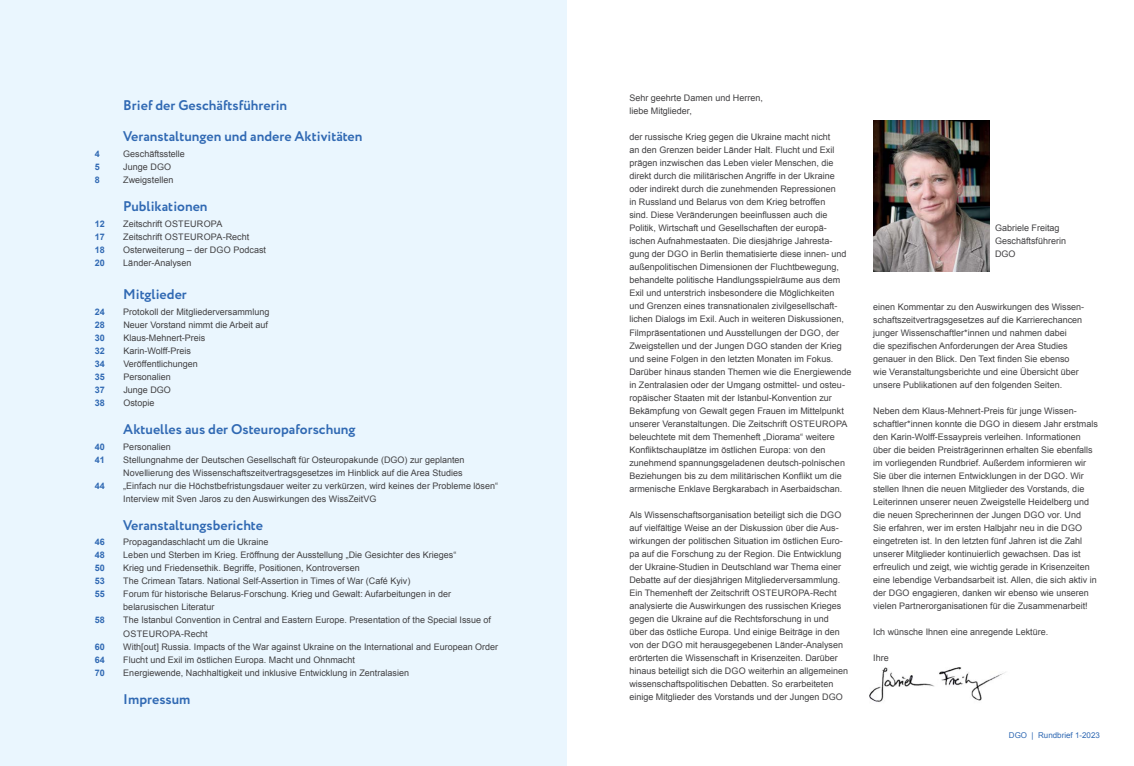
<style>
.page{position:relative;width:1134px;height:766px;background:#fff}
.page>*{position:absolute;margin:0;border:0;box-sizing:border-box;transform-origin:0 0}
.t1{font:700 14px "Circe";color:#3069b3}
.t2{font:9px/13px "Arial";color:#414042}
.t3{font:700 9px "Arial";color:#3069b3}
.t4{font:8px "Arial";color:#3069b3}
</style>
<div class="page">
<div style="left:0;top:0;width:567px;height:765px;background:#eaf6fe"></div>
<img style="left:869px;top:667px;width:137px;height:35px">
<img style="left:873px;top:121px;width:116px;height:151px">
<h1 class="t1" style="left:123px;top:96px;width:165px">Brief der Geschäftsführerin</h1>
<h1 class="t1" style="left:123px;top:127px;width:241px">Veranstaltungen und andere Aktivitäten</h1>
<p class="t3" style="left:95px;top:148px;width:7px">4</p>
<p class="t2" style="left:123px;top:147px;width:63px">Geschäftsstelle</p>
<p class="t3" style="left:95px;top:161px;width:7px">5</p>
<p class="t2" style="left:123px;top:160px;width:49px">Junge DGO</p>
<p class="t3" style="left:95px;top:174px;width:7px">8</p>
<p class="t2" style="left:123px;top:173px;width:52px">Zweigstellen</p>
<h1 class="t1" style="left:123px;top:196px;width:86px">Publikationen</h1>
<p class="t3" style="left:95px;top:217px;width:12px">12</p>
<p class="t2" style="left:123px;top:217px;width:101px">Zeitschrift OSTEUROPA</p>
<p class="t3" style="left:95px;top:230px;width:12px">17</p>
<p class="t2" style="left:123px;top:230px;width:127px">Zeitschrift OSTEUROPA-Recht</p>
<p class="t3" style="left:95px;top:243px;width:12px">18</p>
<p class="t2" style="left:123px;top:243px;width:144px">Osterweiterung – der DGO Podcast</p>
<p class="t3" style="left:95px;top:256px;width:12px">20</p>
<p class="t2" style="left:123px;top:256px;width:70px">Länder-Analysen</p>
<h1 class="t1" style="left:123px;top:284px;width:65px">Mitglieder</h1>
<p class="t3" style="left:95px;top:305px;width:12px">24</p>
<p class="t2" style="left:123px;top:305px;width:148px">Protokoll der Mitgliederversammlung</p>
<p class="t3" style="left:95px;top:318px;width:12px">28</p>
<p class="t2" style="left:123px;top:318px;width:146px">Neuer Vorstand nimmt die Arbeit auf</p>
<p class="t3" style="left:95px;top:331px;width:12px">30</p>
<p class="t2" style="left:123px;top:331px;width:84px">Klaus-Mehnert-Preis</p>
<p class="t3" style="left:95px;top:344px;width:12px">32</p>
<p class="t2" style="left:123px;top:344px;width:69px">Karin-Wolff-Preis</p>
<p class="t3" style="left:95px;top:357px;width:12px">34</p>
<p class="t2" style="left:123px;top:357px;width:76px">Veröffentlichungen</p>
<p class="t3" style="left:95px;top:370px;width:12px">35</p>
<p class="t2" style="left:123px;top:370px;width:49px">Personalien</p>
<p class="t3" style="left:95px;top:383px;width:12px">37</p>
<p class="t2" style="left:123px;top:383px;width:49px">Junge DGO</p>
<p class="t3" style="left:95px;top:396px;width:12px">38</p>
<p class="t2" style="left:123px;top:396px;width:33px">Ostopie</p>
<h1 class="t1" style="left:123px;top:419px;width:234px">Aktuelles aus der Osteuropaforschung</h1>
<p class="t3" style="left:95px;top:440px;width:12px">40</p>
<p class="t2" style="left:123px;top:440px;width:49px">Personalien</p>
<p class="t3" style="left:95px;top:453px;width:12px">41</p>
<p class="t2" style="left:123px;top:453px;width:343px">Stellungnahme der Deutschen Gesellschaft für Osteuropakunde (DGO) zur geplanten<br>Novellierung des Wissenschaftszeitvertragsgesetzes im Hinblick auf die Area Studies</p>
<p class="t3" style="left:95px;top:479px;width:12px">44</p>
<p class="t2" style="left:123px;top:479px;width:376px">„Einfach nur die Höchstbefristungsdauer weiter zu verkürzen, wird keines der Probleme lösen“<br>Interview mit Sven Jaros zu den Auswirkungen des WissZeitVG</p>
<h1 class="t1" style="left:123px;top:515px;width:141px">Veranstaltungsberichte</h1>
<p class="t3" style="left:95px;top:536px;width:12px">46</p>
<p class="t2" style="left:123px;top:535px;width:147px">Propagandaschlacht um die Ukraine</p>
<p class="t3" style="left:95px;top:549px;width:12px">48</p>
<p class="t2" style="left:123px;top:548px;width:335px">Leben und Sterben im Krieg. Eröffnung der Ausstellung „Die Gesichter des Krieges“</p>
<p class="t3" style="left:95px;top:562px;width:12px">50</p>
<p class="t2" style="left:123px;top:561px;width:238px">Krieg und Friedensethik. Begriffe, Positionen, Kontroversen</p>
<p class="t3" style="left:95px;top:575px;width:12px">53</p>
<p class="t2" style="left:123px;top:574px;width:289px">The Crimean Tatars. National Self-Assertion in Times of War (Café Kyiv)</p>
<p class="t3" style="left:95px;top:588px;width:12px">55</p>
<p class="t2" style="left:123px;top:587px;width:329px">Forum für historische Belarus-Forschung. Krieg und Gewalt: Aufarbeitungen in der belarusischen Literatur</p>
<p class="t3" style="left:95px;top:614px;width:12px">58</p>
<p class="t2" style="left:123px;top:613px;width:369px">The Istanbul Convention in Central and Eastern Europe. Presentation of the Special Issue of<br>Oste</p>
<p class="t2" style="left:149px;top:626px;width:21px">uropa</p>
<p class="t2" style="left:181px;top:626px;width:28px">-Recht</p>
<p class="t3" style="left:95px;top:640px;width:12px">60</p>
<p class="t2" style="left:123px;top:639px;width:376px">With[out] Russia. Impacts of the War against Ukraine on the International and European Order</p>
<p class="t3" style="left:95px;top:653px;width:12px">64</p>
<p class="t2" style="left:123px;top:652px;width:233px">Flucht und Exil im östlichen Europa. Macht und Ohnmacht</p>
<p class="t3" style="left:95px;top:666px;width:12px">70</p>
<p class="t2" style="left:123px;top:665px;width:287px">Energiewende, Nachhaltigkeit und inklusive Entwicklung in Zentralasien</p>
<h1 class="t1" style="left:123px;top:689px;width:69px">Impressum</h1>
<p class="t2" style="left:629px;top:92px;width:135px">Sehr geehrte Damen und Herren, liebe Mitglieder,</p>
<p class="t2" style="left:629px;top:131px;width:223px">der russische Krieg gegen die Ukraine macht nicht<br>an den Grenzen beider Länder Halt. Flucht und Exil prägen inzwischen das Leben vieler Menschen, die direkt durch die militärischen Angriffe in der Ukraine oder indirekt durch die zunehmenden Repressionen<br>in Russland und Belarus von dem Krieg betroffen<br>sind. Diese Veränderungen beeinflussen auch die Politik, Wirtschaft und Gesellschaften der europä&shy;ischen Aufnahmestaaten. Die diesjährige Jahresta&shy;gung der DGO in Berlin thematisierte diese innen- und außenpolitischen Dimensionen der Fluchtbewegung, behandelte politische Handlungsspielräume aus dem Exil und unterstrich insbesondere die Möglichkeiten und Grenzen eines transnationalen zivilgesellschaft&shy;lichen Dialogs im Exil. Auch in weiteren Diskussionen, Filmpräsentationen und Ausstellungen der DGO, der Zweigstellen und der Jungen DGO standen der Krieg und seine Folgen in den letzten Monaten im Fokus.<br>Darüber hinaus standen Themen wie die Energiewende in Zentralasien oder der Umgang ostmittel- und osteu&shy;ropäischer Staaten mit der Istanbul-Konvention zur Bekämpfung von Gewalt gegen Frauen im Mittelpunkt unserer Veranstaltungen. Die Zeitschrift Oste</p>
<p class="t2" style="left:629px;top:417px;width:217px;text-indent:186px">uropa beleuchtete mit dem Themenheft „Diorama“ weitere Konfliktschauplätze im östlichen Europa: von den zunehmend spannungsgeladenen deutsch-polnischen Beziehungen bis zu dem militärischen Konflikt um die armenische Enklave Bergkarabach in Aserbaidschan.</p>
<p class="t2" style="left:629px;top:508px;width:215px">Als Wissenschaftsorganisation beteiligt sich die DGO auf vielfältige Weise an der Diskussion über die Aus&shy;wirkungen der politischen Situation im östlichen Euro&shy;pa auf die Forschung zu der Region. Die Entwicklung der U kraine-Studien in Deutschland war Thema einer Debatte auf der diesjährigen Mitgliederversammlung.<br>Ein Themenheft der Zeitschrift Oste</p>
<p class="t2" style="left:778px;top:586px;width:21px">uropa</p>
<p class="t2" style="left:629px;top:586px;width:220px;text-indent:181px">-Recht analysierte die Auswirkungen des russischen Krieges gegen die Ukraine auf die Rechtsforschung in und über das östliche Europa. Und einige Beiträge in den von der DGO mit herausgegebenen Länder-Analysen erörterten die Wissenschaft in Krisenzeiten. Darüber hinaus beteiligt sich die DGO weiterhin an allgemeinen wissenschaftspolitischen Debatten. So erarbeiteten einige Mitglieder des Vorstands und der Jungen DGO</p>
<p class="t2" style="left:995px;top:222px;width:73px">Gabriele Freitag<br>Geschäftsführerin<br>DGO</p>
<p class="t2" style="left:873px;top:300px;width:213px">einen Kommentar zu den Auswirkungen des Wissen&shy;schaftszeitvertragsgesetzes auf die Karrierechancen junger Wissenschaftler*innen und nahmen dabei<br>die spezifischen Anforderungen der Area Studies genauer in den Blick. Den Text finden Sie ebenso wie Veranstaltungsberichte und eine Übersicht über unsere Publikationen auf den folgenden Seiten.</p>
<p class="t2" style="left:873px;top:404px;width:226px">Neben dem Klaus-Mehnert-Preis für junge Wissen&shy;schaftler*innen konnte die DGO in diesem Jahr erstmals den Karin-Wolff-Essaypreis verleihen. Informationen über die beiden Preisträgerinnen erhalten Sie ebenfalls im vorliegenden Rundbrief. Außerdem informieren wir Sie über die internen Entwicklungen in der DGO. Wir stellen Ihnen die neuen Mitglieder des Vorstands, die Leiterinnen unserer neuen Zweigstelle Heidelberg und die neuen Sprecherinnen der Jungen DGO vor. Und<br>Sie erfahren, wer im ersten Halbjahr neu in die DGO eingetreten ist. In den letzten fünf Jahren ist die Zahl unserer Mitglieder kontinuierlich gewachsen. Das ist erfreulich und zeigt, wie wichtig gerade in Krisenzeiten eine lebendige Verbandsarbeit ist. Allen, die sich aktiv in der DGO engagieren, danken wir ebenso wie unseren vielen Partnerorganisationen für die Zusammenarbeit!</p>
<p class="t2" style="left:873px;top:625px;width:177px">Ich wünsche Ihnen eine anregende Lektüre.</p>
<p class="t2" style="left:873px;top:651px;width:17px">Ihre</p>
<p class="t4" style="left:1009px;top:729px;width:93px">DGO | Rundbrief 1-2023</p>
</div>
